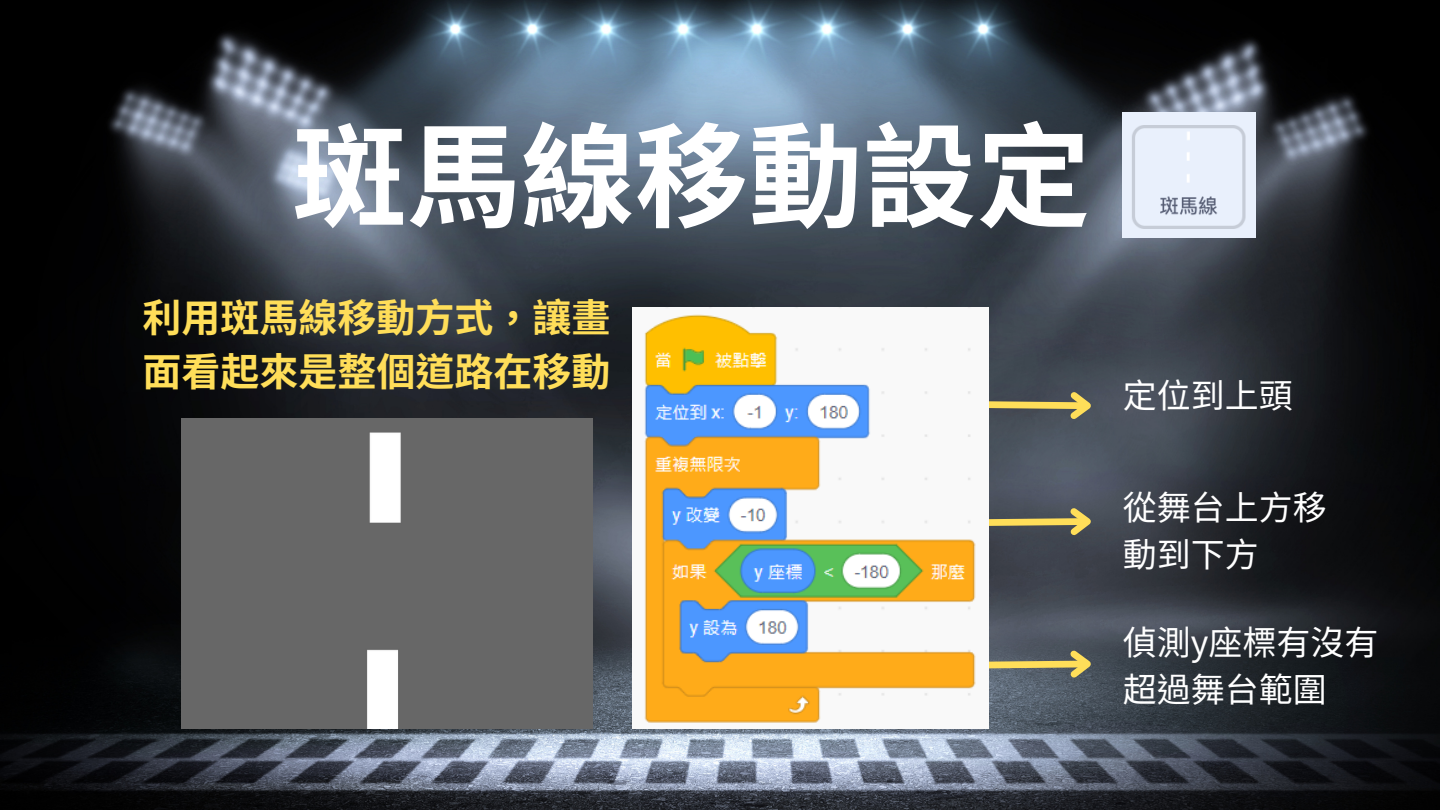
<style>
.page{position:relative;width:1440px;height:810px;background:#fff}
.page>*{position:absolute;margin:0;border:0;box-sizing:border-box;transform-origin:0 0}
.t1{font:700 114px "Noto Sans TC";color:#fff}
.t2{font:700 39px/54px "Noto Sans TC";color:#ffde59}
.t3{font:34px/47.2px "Noto Sans TC";color:#fff}
</style>
<div class="page">
<img style="left:0;top:0;width:1440px;height:810px">
<div style="left:182px;top:418px;width:411px;height:311px;background:#676767"></div>
<svg style="left:989px;top:386px;width:110px;height:39px;background:#6b6a57"></svg>
<svg style="left:989px;top:502px;width:110px;height:39px;background:#6b6956"></svg>
<svg style="left:989px;top:644px;width:110px;height:40px;background:#737463"></svg>
<img style="left:1123px;top:113px;width:133px;height:124px">
<img style="left:632px;top:307px;width:357px;height:422px">
<p class="t1" style="left:293px;top:86px;width:799px">斑馬線移動設定</p>
<p class="t2" style="left:143px;top:288px;width:470px">利用斑馬線移動方式，讓畫面看起來是整個道路在移動</p>
<p class="t3" style="left:1123px;top:370px;width:171px">定位到上頭</p>
<p class="t3" style="left:1123px;top:482px;width:205px">從舞台上方移動到下方</p>
<p class="t3" style="left:1123px;top:617px;width:257px">偵測y座標有沒有超過舞台範圍</p>
</div>
